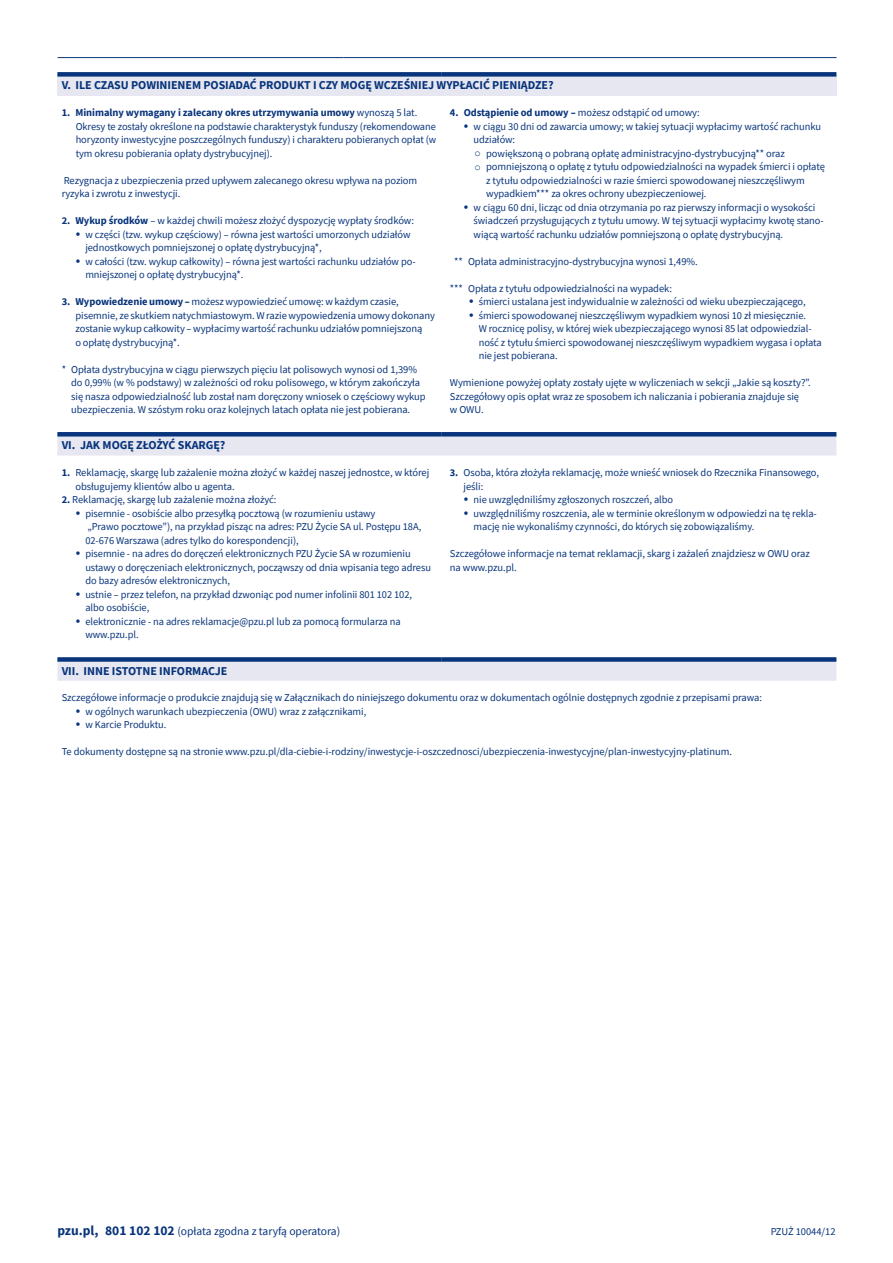
<style>
.page{position:relative;width:893px;height:1263px;background:#fff}
.page>*{position:absolute;margin:0;border:0;box-sizing:border-box;transform-origin:0 0}
.NAGŁÓWEK_PANELU{font:700 12px "Source Sans Pro";letter-spacing:-.005em;color:#08347b}
.t1{font:11.55px "Source Sans Pro";color:#08347b}
.TREŚĆ_KARTY{font:10.5px/13.5px "Source Sans Pro";letter-spacing:-.005em;color:#08347b}
.o{font:10.5px/13.5px "Source Sans Pro";letter-spacing:-.005em;color:#08347b}
.TREŚĆ_KARTY-2{font:700 10.5px "Source Sans Pro";letter-spacing:-.005em;color:#08347b}
.s1{font-weight:400}
.s2{font-weight:700}
.s3{font-size:15px}
.s4{font-family:"Courier New"}
.s5{font-weight:700;font-size:13.5px}
</style>
<div class="page">
<svg style="left:151px;top:58px;width:686px;height:1px"></svg>
<hr style="left:58px;top:57px;width:93px;height:1px;background:#08347b">
<hr style="left:151px;top:57px;width:192px;height:1px;background:#08347b">
<hr style="left:343px;top:57px;width:99px;height:1px;background:#08347b">
<hr style="left:442px;top:57px;width:395px;height:1px;background:#08347b">
<div style="left:57px;top:74px;width:779px;height:22px;background:#e6e7f1"></div>
<div style="left:57px;top:72px;width:385px;height:5px;background:#08347b"></div>
<div style="left:442px;top:72px;width:394px;height:5px;background:#08347b"></div>
<svg style="left:57px;top:436px;width:779px;height:245px"></svg>
<hr style="left:57px;top:432px;width:385px;height:4px;background:#08347b">
<hr style="left:442px;top:432px;width:394px;height:4px;background:#08347b">
<div style="left:57px;top:657px;width:385px;height:5px;background:#08347b"></div>
<div style="left:442px;top:657px;width:394px;height:5px;background:#08347b"></div>
<p class="NAGŁÓWEK_PANELU" style="left:62px;top:77px;width:493px">V. ILE CZASU POWINIENEM POSIADAĆ PRODUKT I CZY MOGĘ WCZEŚNIEJ WYPŁACIĆ PIENIĄDZE?</p>
<p class="TREŚĆ_KARTY-2" style="left:62px;top:106px;width:357px">1. Minimalny wymagany i zalecany okres utrzymywania umowy <span class="s1">wynoszą 5 lat.</span></p>
<p class="TREŚĆ_KARTY" style="left:76px;top:119px;width:362px;text-align:justify">Okresy te zostały określone na podstawie charakterystyk funduszy (rekomendowane horyzonty inwestycyjne poszczególnych funduszy) i charakteru pobieranych opłat (w tym okresu pobierania opłaty dystrybucyjnej).</p>
<p class="TREŚĆ_KARTY" style="left:62px;top:173px;width:357px">Rezygnacja z ubezpieczenia przed upływem zalecanego okresu wpływa na poziom ryzyka i zwrotu z inwestycji.</p>
<p class="TREŚĆ_KARTY" style="left:62px;top:214px;width:354px"><span class="s2">2. Wykup środków</span> – w każdej chwili możesz złożyć dyspozycję wypłaty środków:</p>
<p class="TREŚĆ_KARTY" style="left:85px;top:227px;width:327px;text-indent:-10px"><span class="s3">•</span> w części (tzw. wykup częściowy) – równa jest wartości umorzonych udziałów jednostkowych pomniejszonej o opłatę dystrybucyjną*,</p>
<p class="TREŚĆ_KARTY" style="left:85px;top:254px;width:332px;text-indent:-10px"><span class="s3">•</span> w całości (tzw. wykup całkowity) – równa jest wartości rachunku udziałów po&shy;mniejszonej o opłatę dystrybucyjną*.</p>
<p class="TREŚĆ_KARTY" style="left:75px;top:295px;width:361px;text-indent:-14px"><span class="s2">3. Wypowiedzenie umowy –</span> możesz wypowiedzieć umowę: w każdym czasie, pisemnie, ze skutkiem natychmiastowym. W razie wypowiedzenia umowy dokonany zostanie wykup całkowity – wypłacimy wartość rachunku udziałów pomniejszoną<br>o opłatę dystrybucyjną*.</p>
<p class="TREŚĆ_KARTY" style="left:71px;top:362px;width:356px;text-indent:-10px">* Opłata dystrybucyjna w ciągu pierwszych pięciu lat polisowych wynosi od 1,39% do 0,99% (w % podstawy) w zależności od roku polisowego, w którym zakończyła się nasza odpowiedzialność lub został nam doręczony wniosek o częściowy wykup ubezpieczenia. W szóstym roku oraz kolejnych latach opłata nie jest pobierana.</p>
<p class="TREŚĆ_KARTY" style="left:450px;top:106px;width:251px"><span class="s2">4. Odstąpienie od umowy –</span> możesz odstąpić od umowy:</p>
<p class="TREŚĆ_KARTY" style="left:474px;top:119px;width:349px;text-indent:-10px"><span class="s3">•</span> w ciągu 30 dni od zawarcia umowy; w takiej sytuacji wypłacimy wartość rachunku udziałów:</p>
<p class="o" style="left:475px;top:146px;width:312px"><span class="s4">o</span> powiększoną o pobraną opłatę administracyjno-dystrybucyjną** oraz</p>
<p class="o" style="left:486px;top:160px;width:340px;text-indent:-12px"><span class="s4">o</span> pomniejszoną o opłatę z tytułu odpowiedzialności na wypadek śmierci i opłatę z tytułu odpowiedzialności w razie śmierci spowodowanej nieszczęśliwym wypadkiem*** za okres ochrony ubezpieczeniowej.</p>
<p class="TREŚĆ_KARTY" style="left:474px;top:200px;width:352px;text-indent:-10px"><span class="s3">•</span> w ciągu 60 dni, licząc od dnia otrzymania po raz pierwszy informacji o wysokości świadczeń przysługujących z tytułu umowy. W tej sytuacji wypłacimy kwotę stano&shy;wiącą wartość rachunku udziałów pomniejszoną o opłatę dystrybucyjną.</p>
<p class="TREŚĆ_KARTY" style="left:454px;top:254px;width:245px">** Opłata administracyjno-dystrybucyjna wynosi 1,49%.</p>
<p class="TREŚĆ_KARTY" style="left:450px;top:281px;width:224px">*** Opłata z tytułu odpowiedzialności na wypadek:</p>
<p class="TREŚĆ_KARTY" style="left:469px;top:295px;width:338px"><span class="s3">•</span> śmierci ustalana jest indywidualnie w zależności od wieku ubezpieczającego,</p>
<p class="TREŚĆ_KARTY" style="left:479px;top:308px;width:344px;text-indent:-10px"><span class="s3">•</span> śmierci spowodowanej nieszczęśliwym wypadkiem wynosi 10 zł miesięcznie.<br>W rocznicę polisy, w której wiek ubezpieczającego wynosi 85 lat odpowiedzial&shy;ność z tytułu śmierci spowodowanej nieszczęśliwym wypadkiem wygasa i opłata nie jest pobierana.</p>
<p class="TREŚĆ_KARTY" style="left:450px;top:376px;width:362px">Wymienione powyżej opłaty zostały ujęte w wyliczeniach w sekcji „Jakie są koszty?”.<br>Szczegółowy opis opłat wraz ze sposobem ich naliczania i pobierania znajduje się<br>w OWU.</p>
<p class="NAGŁÓWEK_PANELU" style="left:62px;top:437px;width:165px">VI. JAK MOGĘ ZŁOŻYĆ SKARGĘ?</p>
<p class="TREŚĆ_KARTY" style="left:75px;top:466px;width:355px;text-indent:-14px"><span class="s2">1.</span> Reklamację, skargę lub zażalenie można złożyć w każdej naszej jednostce, w której obsługujemy klientów albo u agenta.</p>
<p class="TREŚĆ_KARTY" style="left:62px;top:493px;width:216px"><span class="s2">2.</span> Reklamację, skargę lub zażalenie można złożyć:</p>
<p class="TREŚĆ_KARTY" style="left:85px;top:506px;width:337px;text-indent:-10px"><span class="s3">•</span> pisemnie - osobiście albo przesyłką pocztową (w rozumieniu ustawy<br>„Prawo pocztowe”), na przykład pisząc na adres: PZU Życie SA ul. Postępu 18A,<br>02-676 Warszawa (adres tylko do korespondencji),</p>
<p class="TREŚĆ_KARTY" style="left:85px;top:547px;width:347px;text-indent:-10px"><span class="s3">•</span> pisemnie - na adres do doręczeń elektronicznych PZU Życie SA w rozumieniu ustawy o doręczeniach elektronicznych, począwszy od dnia wpisania tego adresu do bazy adresów elektronicznych,</p>
<p class="TREŚĆ_KARTY" style="left:85px;top:587px;width:328px;text-indent:-10px"><span class="s3">•</span> ustnie – przez telefon, na przykład dzwoniąc pod numer infolinii 801 102 102, albo osobiście,</p>
<p class="TREŚĆ_KARTY" style="left:85px;top:614px;width:317px;text-indent:-10px"><span class="s3">•</span> elektronicznie - na adres reklamacje@pzu.pl lub za pomocą formularza na www.pzu.pl.</p>
<p class="TREŚĆ_KARTY" style="left:463px;top:466px;width:357px;text-indent:-14px"><span class="s2">3.</span> Osoba, która złożyła reklamację, może wnieść wniosek do Rzecznika Finansowego, jeśli:</p>
<p class="TREŚĆ_KARTY" style="left:464px;top:493px;width:211px"><span class="s3">•</span> nie uwzględniliśmy zgłoszonych roszczeń, albo</p>
<p class="TREŚĆ_KARTY" style="left:474px;top:506px;width:345px;text-indent:-10px"><span class="s3">•</span> uwzględniliśmy roszczenia, ale w terminie określonym w odpowiedzi na tę rekla&shy;mację nie wykonaliśmy czynności, do których się zobowiązaliśmy.</p>
<p class="TREŚĆ_KARTY" style="left:450px;top:547px;width:361px">Szczegółowe informacje na temat reklamacji, skarg i zażaleń znajdziesz w OWU oraz na www.pzu.pl.</p>
<p class="NAGŁÓWEK_PANELU" style="left:62px;top:662px;width:167px">VII. INNE ISTOTNE INFORMACJE</p>
<p class="TREŚĆ_KARTY" style="left:62px;top:691px;width:702px">Szczegółowe informacje o produkcie znajdują się w Załącznikach do niniejszego dokumentu oraz w dokumentach ogólnie dostępnych zgodnie z przepisami prawa:</p>
<p class="TREŚĆ_KARTY" style="left:76px;top:704px;width:292px"><span class="s3">•</span> w ogólnych warunkach ubezpieczenia (OWU) wraz z załącznikami,</p>
<p class="TREŚĆ_KARTY" style="left:76px;top:718px;width:92px"><span class="s3">•</span> w Karcie Produktu.</p>
<p class="TREŚĆ_KARTY" style="left:62px;top:745px;width:672px">Te dokumenty dostępne są na stronie www.pzu.pl/dla-ciebie-i-rodziny/inwestycje-i-oszczednosci/ubezpieczenia-inwestycyjne/plan-inwestycyjny-platinum.</p>
<p class="t1" style="left:57px;top:1223px;width:284px"><span class="s5">pzu.pl, 801 102 102</span> (opłata zgodna z taryfą operatora)</p>
<p class="TREŚĆ_KARTY" style="left:771px;top:1224px;width:66px">PZUŻ 10044/12</p>
</div>
